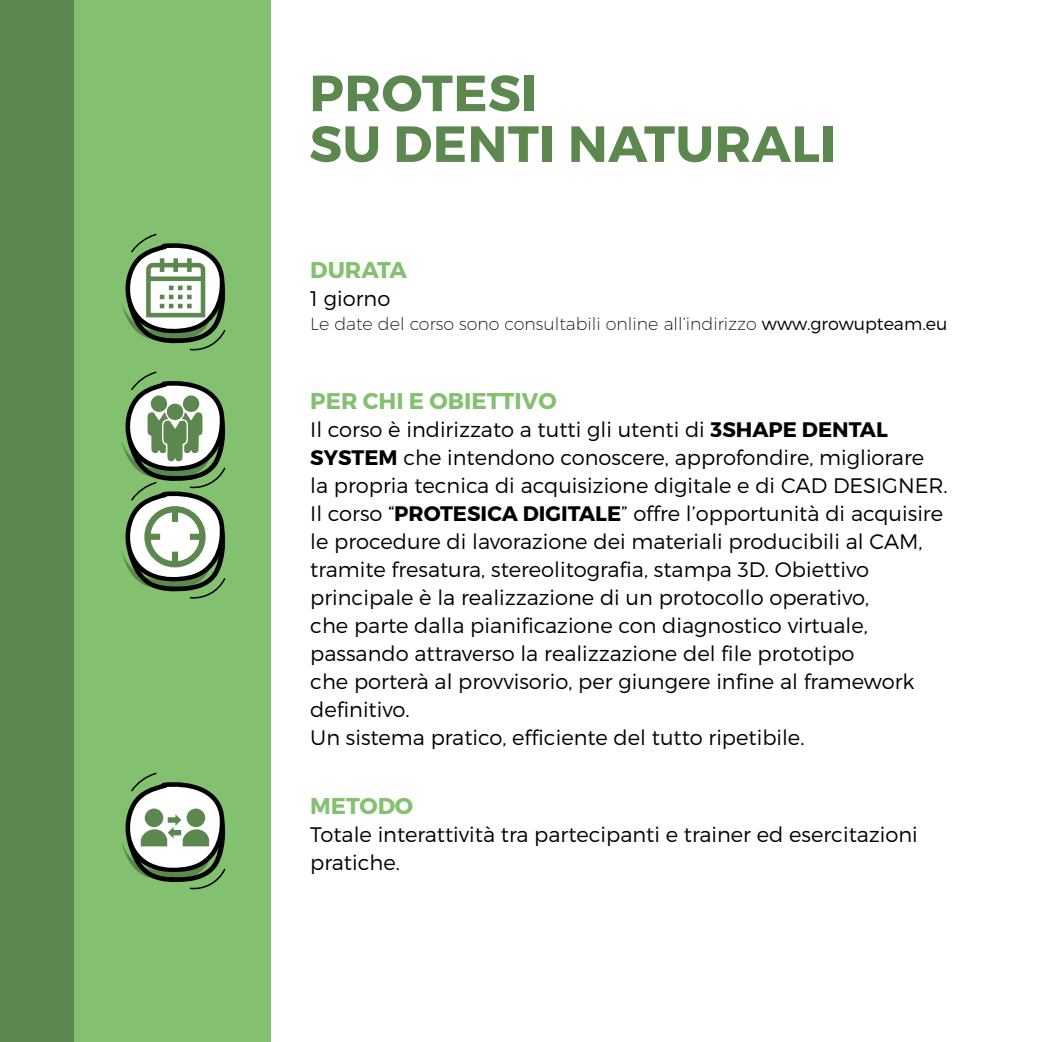
<style>
.page{position:relative;width:1042px;height:1042px;background:#fff}
.page>*{position:absolute;margin:0;border:0;box-sizing:border-box;transform-origin:0 0}
.t1{font:700 50.75px/50.8px "Montserrat";letter-spacing:.01em;color:#5c874f}
.t2{font:700 22.75px "Montserrat";color:#83c06f}
.t3{font:300 21px/28px "Montserrat";color:#000}
.t4{font:200 17.5px "Montserrat";color:#000}
.s1{font-weight:300}
.s2{font-weight:700}
</style>
<div class="page">
<div style="left:0;top:0;width:270px;height:1042px;background:#5c874f"></div>
<div style="left:74px;top:0;width:196px;height:1042px;background:#83c06f"></div>
<svg style="left:122px;top:234px;width:104px;height:117px"></svg>
<svg style="left:122px;top:772px;width:104px;height:118px"></svg>
<svg style="left:122px;top:371px;width:104px;height:228px"></svg>
<h1 class="t1" style="left:309px;top:69px;width:528px">PROTESI<br>SU DENTI NATURALI</h1>
<p class="t2" style="left:310px;top:255px;width:98px">DURATA</p>
<p class="t3" style="left:310px;top:284px;width:82px">1 giorno</p>
<p class="t4" style="left:310px;top:313px;width:639px">Le date del corso sono consultabili online all’indirizzo <span class="s1">www.growupteam.eu</span></p>
<p class="t2" style="left:310px;top:387px;width:248px">PER CHI E OBIETTIVO</p>
<p class="t3" style="left:310px;top:415px;width:639px">Il corso è indirizzato a tutti gli utenti di <span class="s2">3SHAPE DENTAL SYSTEM</span> che intendono conoscere, approfondire, migliorare<br>la propria tecnica di acquisizione digitale e di CAD DESIGNER.<br>Il corso “<span class="s2">PROTESICA DIGITALE</span>” offre l’opportunità di acquisire le procedure di lavorazione dei materiali producibili al CAM, tramite fresatura, stereolitografia, stampa 3D. Obiettivo principale è la realizzazione di un protocollo operativo,<br>che parte dalla pianificazione con diagnostico virtuale, passando attraverso la realizzazione del file prototipo<br>che porterà al provvisorio, per giungere infine al framework definitivo.<br>Un sistema pratico, efficiente del tutto ripetibile.</p>
<p class="t2" style="left:310px;top:792px;width:104px">METODO</p>
<p class="t3" style="left:310px;top:820px;width:609px">Totale interattività tra partecipanti e trainer ed esercitazioni pratiche.</p>
</div>
